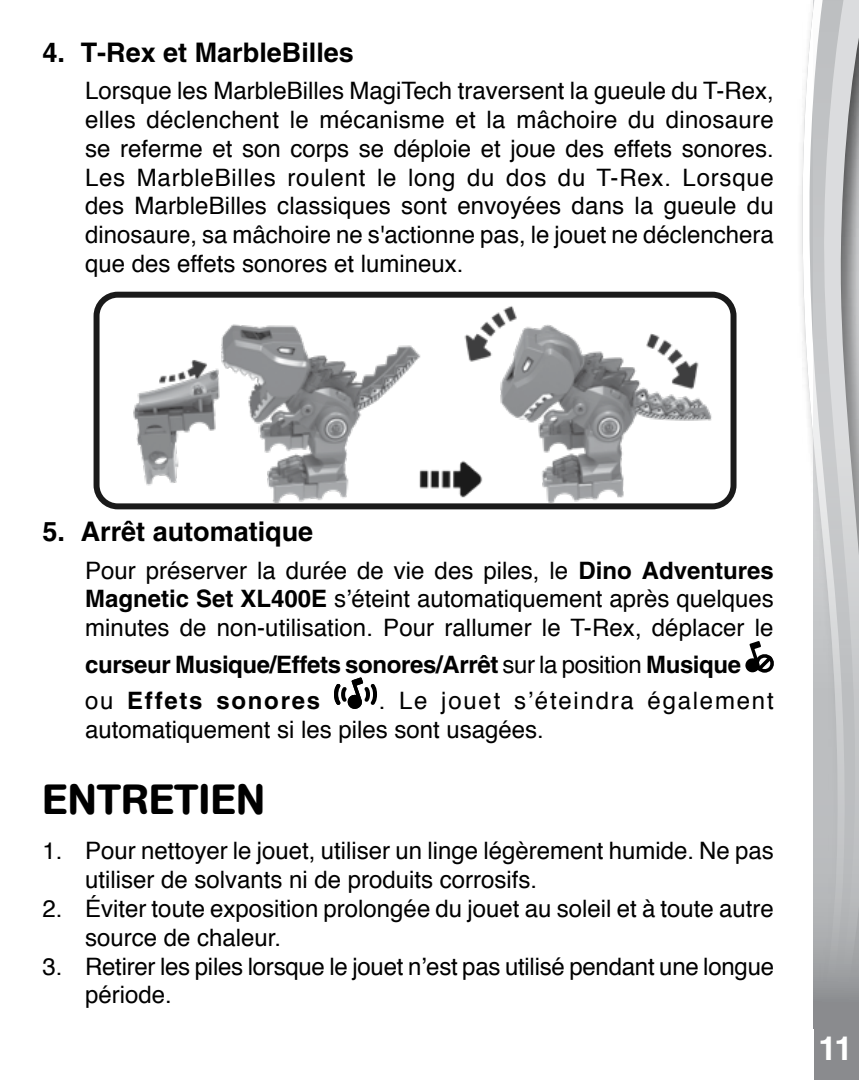
<style>
.page{position:relative;width:859px;height:1080px;background:#fff}
.page>*{position:absolute;margin:0;border:0;box-sizing:border-box;transform-origin:0 0}
.t1{font:500 42px "AG Book Rounded";letter-spacing:.015em;color:#000}
.t2{font:700 33px "Helvetica";color:#fff}
.t3{font:700 27px "Helvetica";color:#000}
.t4{font:24px/28.8px "Helvetica";color:#000}
.t5{font:700 24px/36.3px "Helvetica";letter-spacing:-.015em;color:#000}
.s1{font-weight:700}
.s2{font-weight:400}
</style>
<div class="page">
<svg style="left:802px;top:0;width:12px;height:1029px"></svg>
<svg style="left:814px;top:0;width:45px;height:1080px;background:#bbbdbf"></svg>
<svg style="left:745px;top:641px;width:29px;height:32px"></svg>
<svg style="left:334px;top:677px;width:43px;height:32px"></svg>
<img style="left:101px;top:299px;width:628px;height:203px">
<div style="left:94px;top:292px;width:642px;height:217px;border:6px solid #000;border-radius:21px"></div>
<p class="t3" style="left:43px;top:36px;width:313px">4. T-Rex et MarbleBilles</p>
<p class="t4" style="left:85px;top:77px;width:690px;text-align:justify">Lorsque les MarbleBilles MagiTech traversent la gueule du T-Rex, elles déclenchent le mécanisme et la mâchoire du dinosaure se referme et son corps se déploie et joue des effets sonores.<br>Les MarbleBilles roulent le long du dos du T-Rex. Lorsque des MarbleBilles classiques sont envoyées dans la gueule du dinosaure, sa mâchoire ne s'actionne pas, le jouet ne déclenchera que des effets sonores et lumineux.</p>
<p class="t3" style="left:43px;top:515px;width:272px">5. Arrêt automatique</p>
<p class="t4" style="left:85px;top:557px;width:690px;text-align:justify">Pour préserver la durée de vie des piles, le <span class="s1">Dino Adventures Magnetic Set XL400E</span> s’éteint automatiquement après quelques minutes de non-utilisation. Pour rallumer le T-Rex, déplacer le</p>
<p class="t5" style="left:85px;top:646px;width:658px">curseur Musique/Effets sonores/Arrêt <span class="s2">sur la position</span> Musique <span class="s2">ou</span> Effets sonores</p>
<p class="t4" style="left:85px;top:687px;width:690px;text-indent:294px">. Le jouet s’éteindra également automatiquement si les piles sont usagées.</p>
<h1 class="t1" style="left:43px;top:774px;width:224px">ENTRETIEN</h1>
<p class="t4" style="left:85px;top:837px;width:690px;text-indent:-43px">1. Pour nettoyer le jouet, utiliser un linge légèrement humide. Ne pas utiliser de solvants ni de produits corrosifs.</p>
<p class="t4" style="left:85px;top:895px;width:690px;text-indent:-43px">2. Éviter toute exposition prolongée du jouet au soleil et à toute autre source de chaleur.</p>
<p class="t4" style="left:85px;top:953px;width:691px;text-indent:-43px">3. Retirer les piles lorsque le jouet n’est pas utilisé pendant une longue période.</p>
<h2 class="t2" style="left:818px;top:1029px;width:36px">11</h2>
</div>
